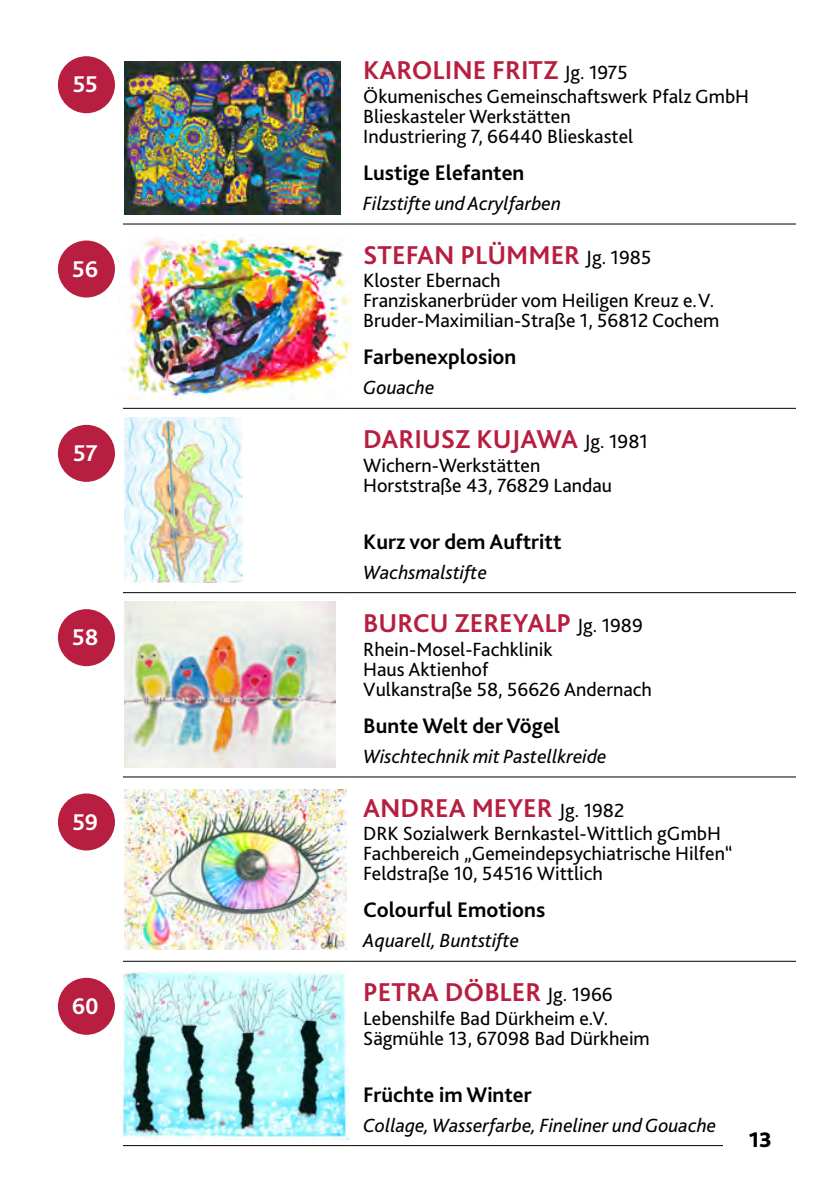
<style>
.page{position:relative;width:840px;height:1191px;background:#fff}
.page>*{position:absolute;margin:0;border:0;box-sizing:border-box;transform-origin:0 0}
.t1{font:700 27px "Bliss 2";color:#b71e3f}
.t2{font:700 23.8px "Bliss 2";color:#fff}
.t3{font:700 22px "Bliss 2";color:#000}
.t4{font:800 22px "Bliss 2";color:#000}
.t5{font:20px/20px "Bliss 2";color:#000}
.t6{font:italic 20px "Bliss 2";color:#000}
.s1{font-weight:400;font-size:20px;color:#000}
</style>
<div class="page">
<hr style="left:123px;top:1145px;width:223px;height:1px;background:#000">
<hr style="left:346px;top:1145px;width:449px;height:1px;background:#000">
<hr style="left:123px;top:960px;width:223px;height:1px;background:#000">
<hr style="left:346px;top:960px;width:449px;height:1px;background:#000">
<hr style="left:123px;top:776px;width:223px;height:1px;background:#000">
<hr style="left:346px;top:776px;width:449px;height:1px;background:#000">
<hr style="left:123px;top:592px;width:223px;height:1px;background:#000">
<hr style="left:346px;top:592px;width:449px;height:1px;background:#000">
<hr style="left:123px;top:408px;width:223px;height:1px;background:#000">
<hr style="left:346px;top:408px;width:449px;height:1px;background:#000">
<hr style="left:123px;top:223px;width:223px;height:1px;background:#000">
<hr style="left:346px;top:223px;width:449px;height:1px;background:#000">
<div style="left:723px;top:1127px;width:85px;height:64px;background:#fff"></div>
<div style="left:59px;top:57px;width:55px;height:55px;background:#b71e3f;border-radius:50%"></div>
<div style="left:58px;top:56px;width:57px;height:57px;border:2px solid #b71e3f;border-radius:50%"></div>
<img style="left:125px;top:62px;width:215px;height:152px">
<div style="left:59px;top:241px;width:55px;height:56px;background:#b71e3f;border-radius:50%"></div>
<div style="left:58px;top:240px;width:57px;height:57px;border:2px solid #b71e3f;border-radius:50%"></div>
<img style="left:123px;top:234px;width:228px;height:165px">
<div style="left:59px;top:425px;width:55px;height:56px;background:#b71e3f;border-radius:50%"></div>
<div style="left:58px;top:425px;width:57px;height:57px;border:2px solid #b71e3f;border-radius:50%"></div>
<img style="left:125px;top:417px;width:117px;height:166px">
<div style="left:59px;top:610px;width:55px;height:55px;background:#b71e3f;border-radius:50%"></div>
<div style="left:58px;top:609px;width:57px;height:57px;border:2px solid #b71e3f;border-radius:50%"></div>
<img style="left:125px;top:601px;width:210px;height:166px">
<div style="left:59px;top:794px;width:55px;height:55px;background:#b71e3f;border-radius:50%"></div>
<div style="left:58px;top:793px;width:57px;height:57px;border:2px solid #b71e3f;border-radius:50%"></div>
<img style="left:125px;top:789px;width:221px;height:160px">
<div style="left:59px;top:978px;width:55px;height:56px;background:#b71e3f;border-radius:50%"></div>
<div style="left:58px;top:977px;width:57px;height:57px;border:2px solid #b71e3f;border-radius:50%"></div>
<img style="left:120px;top:971px;width:228px;height:168px">
<p class="t2" style="left:73px;top:70px;width:27px">55</p>
<p class="t2" style="left:72px;top:254px;width:28px">56</p>
<p class="t2" style="left:73px;top:438px;width:26px">57</p>
<p class="t2" style="left:72px;top:622px;width:28px">58</p>
<p class="t2" style="left:72px;top:807px;width:27px">59</p>
<p class="t2" style="left:72px;top:991px;width:29px">60</p>
<p class="t1" style="left:363px;top:54px;width:266px">KAROLINE FRITZ <span class="s1">Jg. 1975</span></p>
<p class="t5" style="left:363px;top:86px;width:387px">Ökumenisches Gemeinschaftswerk Pfalz GmbH<br>Blieskasteler Werkstätten<br>Industriering 7, 66440 Blieskastel</p>
<p class="t3" style="left:363px;top:159px;width:162px">Lustige Elefanten</p>
<p class="t6" style="left:363px;top:191px;width:199px">Filzstifte und Acrylfarben</p>
<p class="t1" style="left:363px;top:238px;width:289px">STEFAN PLÜMMER <span class="s1">Jg. 1985</span></p>
<p class="t5" style="left:363px;top:270px;width:357px">Kloster Ebernach<br>Franziskanerbrüder vom Heiligen Kreuz e.V.<br>Bruder-Maximilian-Straße 1, 56812 Cochem</p>
<p class="t3" style="left:363px;top:343px;width:155px">Farbenexplosion</p>
<p class="t6" style="left:363px;top:375px;width:73px">Gouache</p>
<p class="t1" style="left:363px;top:422px;width:286px">DARIUSZ KUJAWA <span class="s1">Jg. 1981</span></p>
<p class="t5" style="left:363px;top:454px;width:250px">Wichern-Werkstätten<br>Horststraße 43, 76829 Landau</p>
<p class="t3" style="left:363px;top:528px;width:200px">Kurz vor dem Auftritt</p>
<p class="t6" style="left:363px;top:559px;width:125px">Wachsmalstifte</p>
<p class="t1" style="left:363px;top:606px;width:281px">BURCU ZEREYALP <span class="s1">Jg. 1989</span></p>
<p class="t5" style="left:363px;top:639px;width:290px">Rhein-Mosel-Fachklinik<br>Haus Aktienhof<br>Vulkanstraße 58, 56626 Andernach</p>
<p class="t3" style="left:363px;top:712px;width:198px">Bunte Welt der Vögel</p>
<p class="t6" style="left:363px;top:744px;width:244px">Wischtechnik mit Pastellkreide</p>
<p class="t1" style="left:363px;top:791px;width:262px">ANDREA MEYER <span class="s1">Jg. 1982</span></p>
<p class="t5" style="left:363px;top:823px;width:371px">DRK Sozialwerk Bernkastel-Wittlich gGmbH<br>Fachbereich „Gemeindepsychiatrische Hilfen“<br>Feldstraße 10, 54516 Wittlich</p>
<p class="t3" style="left:363px;top:896px;width:183px">Colourful Emotions</p>
<p class="t6" style="left:363px;top:928px;width:157px">Aquarell, Buntstifte</p>
<p class="t1" style="left:363px;top:975px;width:251px">PETRA DÖBLER <span class="s1">Jg. 1966</span></p>
<p class="t5" style="left:363px;top:1007px;width:288px">Lebenshilfe Bad Dürkheim e.V.<br>Sägmühle 13, 67098 Bad Dürkheim</p>
<p class="t3" style="left:363px;top:1080px;width:170px">Früchte im Winter</p>
<p class="t6" style="left:363px;top:1112px;width:354px">Collage, Wasserfarbe, Fineliner und Gouache</p>
<p class="t4" style="left:748px;top:1126px;width:25px">13</p>
</div>
